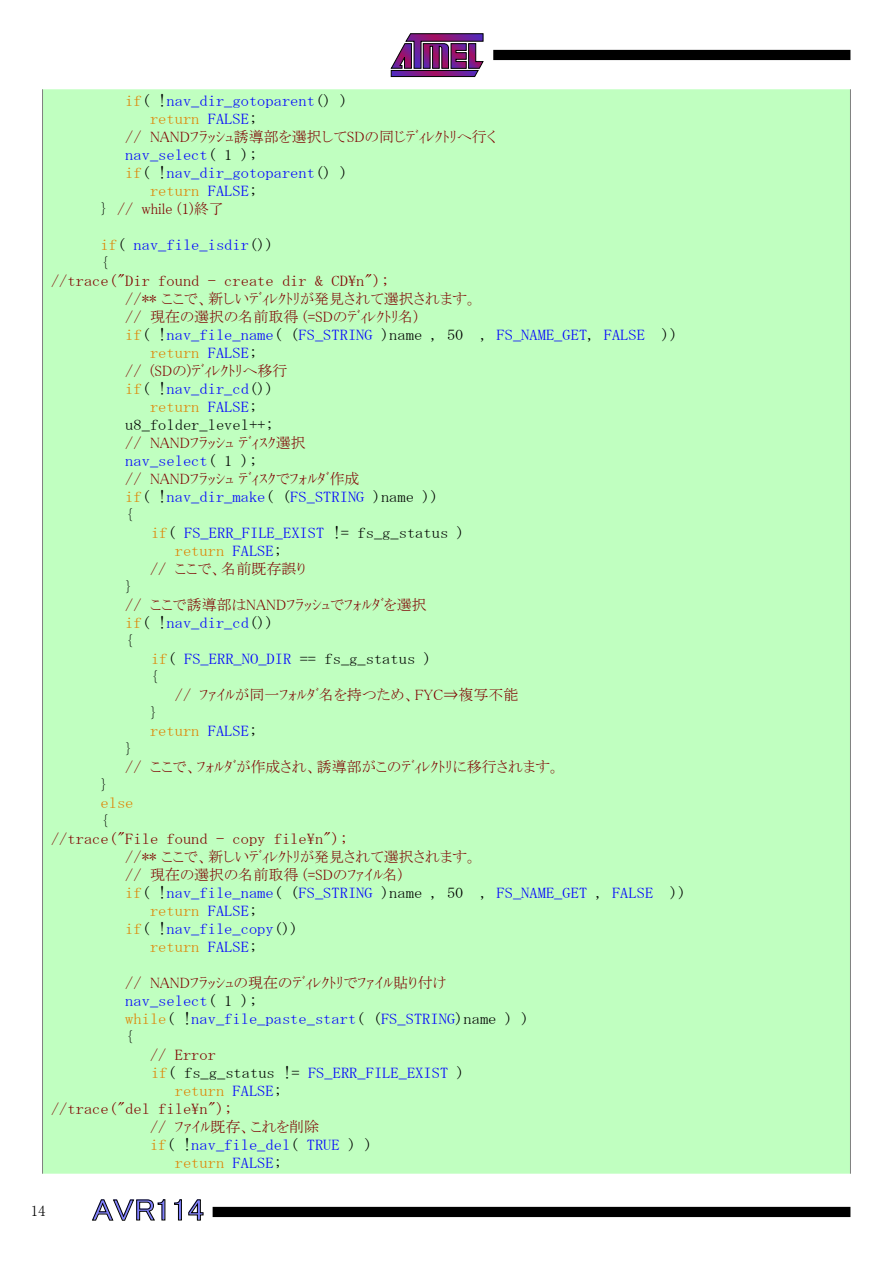
<style>
.page{position:relative;width:893px;height:1263px;background:#fff}
.page>*{position:absolute;margin:0;border:0;box-sizing:border-box;transform-origin:0 0}
.t1{font:30px "MS P Gothic";color:#8080ff;scale:1.1 1}
.t2{font:15px/18px "MS Mincho";color:#00f;scale:1.1 1}
.t3{font:15px/18px "MS P Mincho";color:#800000}
.t4{font:15px "MS Mincho";color:#800000;scale:1.1 1}
.t5{font:15px/18px "MS Mincho";color:#000;text-align:center;scale:1.1 1}
.t6{font:15px/18px "MS Mincho";color:#e08000;scale:1.1 1}
.t7{font:15px "MS P Mincho";color:#000}
.s1{color:#e08000}
.s2{color:#000}
.s3{font-family:"MS Mincho"}
.s4{color:#00f}
.s5{font-family:"MS Mincho";color:#000}
</style>
<div class="page">
<svg style="left:390px;top:33px;width:94px;height:44px"></svg>
<div style="left:493px;top:50px;width:357px;height:10px;background:#000"></div>
<div style="left:213px;top:1207px;width:637px;height:10px;background:#000"></div>
<svg style="left:92px;top:1199px;width:73px;height:22px"></svg>
<svg style="left:174px;top:1199px;width:8px;height:21px"></svg>
<svg style="left:188px;top:1199px;width:15px;height:21px"></svg>
<div style="left:43px;top:89px;width:807px;height:1085px;background:#c0ffc0"></div>
<hr style="left:42px;top:89px;width:1px;height:1085px;background:#808080">
<hr style="left:850px;top:89px;width:1px;height:1085px;background:#808080">
<p class="t2" style="left:150px;top:92px;width:181px;text-indent:-25px"><span class="s1">if</span><span class="s2">( !</span>nav_dir_gotoparent<span class="s2">() ) </span><span class="s1">return</span> FALSE<span class="s2">;</span></p>
<p class="t3" style="left:125px;top:128px;width:373px"><span class="s3">//</span> NANDﾌﾗｯｼｭ誘導部を選択してSDの同じﾃﾞｨﾚｸﾄﾘへ行く</p>
<p class="t2" style="left:125px;top:146px;width:121px">nav_select<span class="s2">( 1 );</span></p>
<p class="t2" style="left:125px;top:164px;width:204px"><span class="s1">if</span><span class="s2">( !</span>nav_dir_gotoparent<span class="s2">() )</span></p>
<p class="t6" style="left:150px;top:182px;width:99px">return <span class="s4">FALSE</span><span class="s2">;</span></p>
<p class="t3" style="left:101px;top:200px;width:125px"><span class="s5">}</span> <span class="s3">//</span> while (1)終了</p>
<p class="t2" style="left:101px;top:236px;width:159px"><span class="s1">if</span><span class="s2">(</span> nav_file_isdir<span class="s2">()) {</span></p>
<p class="t4" style="left:51px;top:273px;width:309px">//trace("Dir found - create dir &amp; CD\n");</p>
<p class="t3" style="left:125px;top:290px;width:353px"><span class="s3">//</span>** ここで、新しいﾃﾞｨﾚｸﾄﾘが発見されて選択されます。<span class="s3">//</span> 現在の選択の名前取得 (=SDのﾃﾞｨﾚｸﾄﾘ名)</p>
<p class="t2" style="left:150px;top:326px;width:481px;text-indent:-25px"><span class="s1">if</span><span class="s2">( !</span>nav_file_name<span class="s2">( (</span>FS_STRING <span class="s2">)name , 50 ,</span> FS_NAME_GET<span class="s2">,</span> FALSE <span class="s2">)) </span><span class="s1">return</span> FALSE<span class="s2">;</span></p>
<p class="t3" style="left:125px;top:362px;width:164px"><span class="s3">//</span> (SDの)ﾃﾞｨﾚｸﾄﾘへ移行</p>
<p class="t5" style="left:125px;top:380px;width:136px"><span class="s1">if</span>( !<span class="s4">nav_dir_cd</span>()) <span class="s1">return</span> <span class="s4">FALSE</span>; u8_folder_level++;</p>
<p class="t3" style="left:125px;top:434px;width:182px"><span class="s3">//</span> NANDﾌﾗｯｼｭ ﾃﾞｨｽｸ選択</p>
<p class="t2" style="left:125px;top:452px;width:121px">nav_select<span class="s2">( 1 );</span></p>
<p class="t3" style="left:125px;top:470px;width:236px"><span class="s3">//</span> NANDﾌﾗｯｼｭ ﾃﾞｨｽｸでﾌｫﾙﾀﾞ作成</p>
<p class="t2" style="left:125px;top:488px;width:286px"><span class="s1">if</span><span class="s2">( !</span>nav_dir_make<span class="s2">( (</span>FS_STRING <span class="s2">)name )) {</span></p>
<p class="t2" style="left:175px;top:524px;width:265px;text-indent:-24px"><span class="s1">if</span><span class="s2">(</span> FS_ERR_FILE_EXIST <span class="s2">!= fs_g_status ) </span><span class="s1">return</span> FALSE<span class="s2">;</span></p>
<p class="t3" style="left:150px;top:560px;width:158px"><span class="s3">//</span> ここで、名前既存誤り</p>
<p class="t5" style="left:125px;top:578px;width:9px">}</p>
<p class="t3" style="left:125px;top:596px;width:303px"><span class="s3">//</span> ここで誘導部はNANDﾌﾗｯｼｭでﾌｫﾙﾀﾞを選択</p>
<p class="t2" style="left:125px;top:614px;width:136px"><span class="s1">if</span><span class="s2">( !</span>nav_dir_cd<span class="s2">()) {</span></p>
<p class="t5" style="left:150px;top:650px;width:258px;text-align:left"><span class="s1">if</span>( <span class="s4">FS_ERR_NO_DIR</span> == fs_g_status ) {</p>
<p class="t3" style="left:175px;top:686px;width:345px"><span class="s3">//</span> ﾌｧｲﾙが同一ﾌｫﾙﾀﾞ名を持つため、FYC⇒複写不能</p>
<p class="t6" style="left:150px;top:704px;width:99px"><span class="s2">}<br></span>return <span class="s4">FALSE</span><span class="s2">;</span></p>
<p class="t5" style="left:125px;top:740px;width:9px">}</p>
<p class="t3" style="left:125px;top:758px;width:436px"><span class="s3">//</span> ここで、ﾌｫﾙﾀﾞが作成され、誘導部がこのﾃﾞｨﾚｸﾄﾘに移行されます。</p>
<p class="t5" style="left:101px;top:776px;width:9px">}</p>
<p class="t6" style="left:101px;top:794px;width:31px">else</p>
<p class="t5" style="left:101px;top:812px;width:9px">{</p>
<p class="t4" style="left:51px;top:831px;width:272px">//trace("File found - copy file\n");</p>
<p class="t3" style="left:125px;top:848px;width:353px"><span class="s3">//</span>** ここで、新しいﾃﾞｨﾚｸﾄﾘが発見されて選択されます。<span class="s3">//</span> 現在の選択の名前取得 (=SDのﾌｧｲﾙ名)</p>
<p class="t2" style="left:125px;top:884px;width:511px"><span class="s1">if</span><span class="s2">( !</span>nav_file_name<span class="s2">( (</span>FS_STRING <span class="s2">)name , 50 ,</span> FS_NAME_GET <span class="s2">,</span> FALSE <span class="s2">))</span></p>
<p class="t6" style="left:150px;top:902px;width:99px">return <span class="s4">FALSE</span><span class="s2">;</span></p>
<p class="t2" style="left:125px;top:920px;width:159px"><span class="s1">if</span><span class="s2">( !</span>nav_file_copy<span class="s2">())</span></p>
<p class="t6" style="left:150px;top:938px;width:99px">return <span class="s4">FALSE</span><span class="s2">;</span></p>
<p class="t3" style="left:125px;top:974px;width:323px"><span class="s3">//</span> NANDﾌﾗｯｼｭの現在のﾃﾞｨﾚｸﾄﾘでﾌｧｲﾙ貼り付け</p>
<p class="t2" style="left:125px;top:992px;width:369px">nav_select<span class="s2">( 1 );<br></span><span class="s1">while</span><span class="s2">( !</span>nav_file_paste_start<span class="s2">( (</span>FS_STRING<span class="s2">)name ) ) {</span></p>
<p class="t4" style="left:150px;top:1047px;width:61px">// Error</p>
<p class="t2" style="left:151px;top:1064px;width:287px"><span class="s1">if</span><span class="s2">( fs_g_status !=</span> FS_ERR_FILE_EXIST <span class="s2">)</span></p>
<p class="t6" style="left:175px;top:1082px;width:99px">return <span class="s4">FALSE</span><span class="s2">;</span></p>
<p class="t4" style="left:51px;top:1101px;width:167px">//trace("del file\n");</p>
<p class="t3" style="left:150px;top:1118px;width:171px"><span class="s3">//</span> ﾌｧｲﾙ既存、これを削除</p>
<p class="t2" style="left:175px;top:1136px;width:181px;text-indent:-25px"><span class="s1">if</span><span class="s2">( !</span>nav_file_del<span class="s2">(</span> TRUE <span class="s2">) ) </span><span class="s1">return</span> FALSE<span class="s2">;</span></p>
<p class="t7" style="left:31px;top:1203px;width:16px">14</p>
<h1 class="t1" style="left:92px;top:1195px;width:103px">AVR114</h1>
</div>
